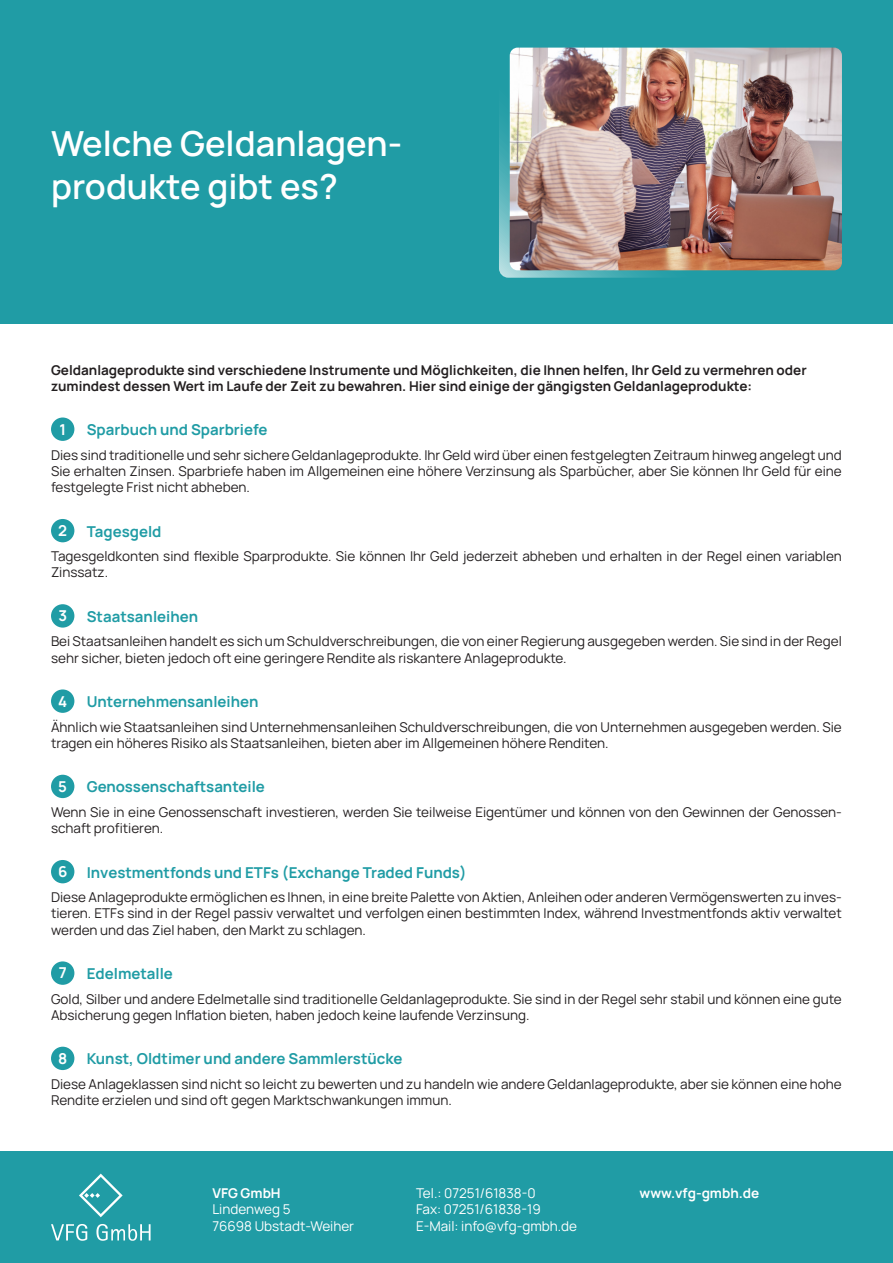
<style>
.page{position:relative;width:893px;height:1263px;background:#fff}
.page>*{position:absolute;margin:0;border:0;box-sizing:border-box;transform-origin:0 0}
.t1{font:600 34.5px/43.5px "Manrope";color:#fff}
.t2{font:700 15px "Manrope";color:#209ca5}
.t3{font:700 15px "Manrope";color:#fff}
.t4{font:13.5px/16.2px "Manrope";color:#231f20}
.t5{font:700 13.5px/16.2px "Manrope";color:#231f20}
.t6{font:13.5px/16.2px "Manrope";color:#fff}
.t7{font:700 13.5px "Manrope";color:#fff}
</style>
<div class="page">
<div style="left:0;top:1151px;width:893px;height:112px;background:#209ca5"></div>
<svg style="left:79px;top:1173px;width:44px;height:44px"></svg>
<svg style="left:51px;top:1224px;width:36px;height:17px"></svg>
<svg style="left:96px;top:1224px;width:55px;height:17px"></svg>
<div style="left:0;top:0;width:893px;height:323px;background:#209ca5"></div>
<svg style="left:499px;top:55px;width:332px;height:223px"></svg>
<img style="left:510px;top:48px;width:332px;height:222px">
<div style="left:51px;top:417px;width:23px;height:24px;background:#209ca5;border-radius:50%"></div>
<div style="left:51px;top:689px;width:23px;height:24px;background:#209ca5;border-radius:50%"></div>
<div style="left:51px;top:519px;width:23px;height:23px;background:#209ca5;border-radius:50%"></div>
<div style="left:51px;top:775px;width:23px;height:23px;background:#209ca5;border-radius:50%"></div>
<div style="left:51px;top:961px;width:23px;height:24px;background:#209ca5;border-radius:50%"></div>
<div style="left:51px;top:604px;width:23px;height:24px;background:#209ca5;border-radius:50%"></div>
<div style="left:51px;top:860px;width:23px;height:23px;background:#209ca5;border-radius:50%"></div>
<div style="left:51px;top:1047px;width:23px;height:23px;background:#209ca5;border-radius:50%"></div>
<h1 class="t1" style="left:51px;top:120px;width:353px">Welche Geldanlagen&shy;produkte gibt es?</h1>
<p class="t5" style="left:51px;top:361px;width:757px">Geldanlageprodukte sind verschiedene Instrumente und Möglichkeiten, die Ihnen helfen, Ihr Geld zu vermehren oder zumindest dessen Wert im Laufe der Zeit zu bewahren. Hier sind einige der gängigsten Geldanlageprodukte:</p>
<p class="t3" style="left:59px;top:419px;width:8px">1</p>
<p class="t4" style="left:51px;top:446px;width:792px;text-align:justify">Dies sind traditionelle und sehr sichere Geldanlageprodukte. Ihr Geld wird über einen festgelegten Zeitraum hinweg angelegt und Sie erhalten Zinsen. Sparbriefe haben im Allgemeinen eine höhere Verzinsung als Sparbücher, aber Sie können Ihr Geld für eine festgelegte Frist nicht abheben.</p>
<p class="t2" style="left:87px;top:419px;width:182px">Sparbuch und Sparbriefe</p>
<p class="t3" style="left:58px;top:520px;width:10px">2</p>
<p class="t4" style="left:51px;top:548px;width:792px">Tagesgeldkonten sind flexible Sparprodukte. Sie können Ihr Geld jederzeit abheben und erhalten in der Regel einen variablen<br>Zinssatz.</p>
<p class="t2" style="left:87px;top:520px;width:76px">Tagesgeld</p>
<p class="t3" style="left:58px;top:605px;width:10px">3</p>
<p class="t4" style="left:51px;top:633px;width:792px">Bei Staatsanleihen handelt es sich um Schuldverschreibungen, die von einer Regierung ausgegeben werden. Sie sind in der Regel sehr sicher, bieten jedoch oft eine geringere Rendite als riskantere Anlageprodukte.</p>
<p class="t2" style="left:87px;top:606px;width:113px">Staatsanleihen</p>
<p class="t3" style="left:58px;top:690px;width:11px">4</p>
<p class="t4" style="left:51px;top:718px;width:792px">Ähnlich wie Staatsanleihen sind Unternehmensanleihen Schuldverschreibungen, die von Unternehmen ausgegeben werden. Sie tragen ein höheres Risiko als Staatsanleihen, bieten aber im Allgemeinen höhere Renditen.</p>
<p class="t2" style="left:87px;top:691px;width:173px">Unternehmensanleihen</p>
<p class="t3" style="left:58px;top:776px;width:10px">5</p>
<p class="t4" style="left:51px;top:803px;width:792px">Wenn Sie in eine Genossenschaft investieren, werden Sie teilweise Eigentümer und können von den Gewinnen der Genossen&shy;schaft profitieren.</p>
<p class="t2" style="left:87px;top:776px;width:180px">Genossenschaftsanteile</p>
<p class="t2" style="left:87px;top:861px;width:381px">Investmentfonds und ETFs (Exchange Traded Funds)</p>
<p class="t3" style="left:58px;top:861px;width:11px">6</p>
<p class="t4" style="left:51px;top:889px;width:792px;text-align:justify">Diese Anlageprodukte ermöglichen es Ihnen, in eine breite Palette von Aktien, Anleihen oder anderen Vermögenswerten zu inves&shy;tieren. ETFs sind in der Regel passiv verwaltet und verfolgen einen bestimmten Index, während Investmentfonds aktiv verwaltet werden und das Ziel haben, den Markt zu schlagen.</p>
<p class="t3" style="left:59px;top:962px;width:9px">7</p>
<p class="t4" style="left:51px;top:990px;width:792px">Gold, Silber und andere Edelmetalle sind traditionelle Geldanlageprodukte. Sie sind in der Regel sehr stabil und können eine gute<br>Absicherung gegen Inflation bieten, haben jedoch keine laufende Verzinsung.</p>
<p class="t2" style="left:87px;top:963px;width:88px">Edelmetalle</p>
<p class="t3" style="left:58px;top:1048px;width:11px">8</p>
<p class="t4" style="left:51px;top:1075px;width:792px">Diese Anlageklassen sind nicht so leicht zu bewerten und zu handeln wie andere Geldanlageprodukte, aber sie können eine hohe<br>Rendite erzielen und sind oft gegen Marktschwankungen immun.</p>
<p class="t2" style="left:87px;top:1048px;width:317px">Kunst, Oldtimer und andere Sammlerstücke</p>
<p class="t7" style="left:212px;top:1184px;width:70px">VFG GmbH</p>
<p class="t6" style="left:212px;top:1201px;width:143px">Lindenweg 5<br>76698 Ubstadt-Weiher</p>
<p class="t6" style="left:416px;top:1184px;width:163px">Tel.: 07251/61838-0<br>Fax: 07251/61838-19<br>E-Mail: info@vfg-gmbh.de</p>
<p class="t7" style="left:640px;top:1184px;width:121px">www.vfg-gmbh.de</p>
</div>
